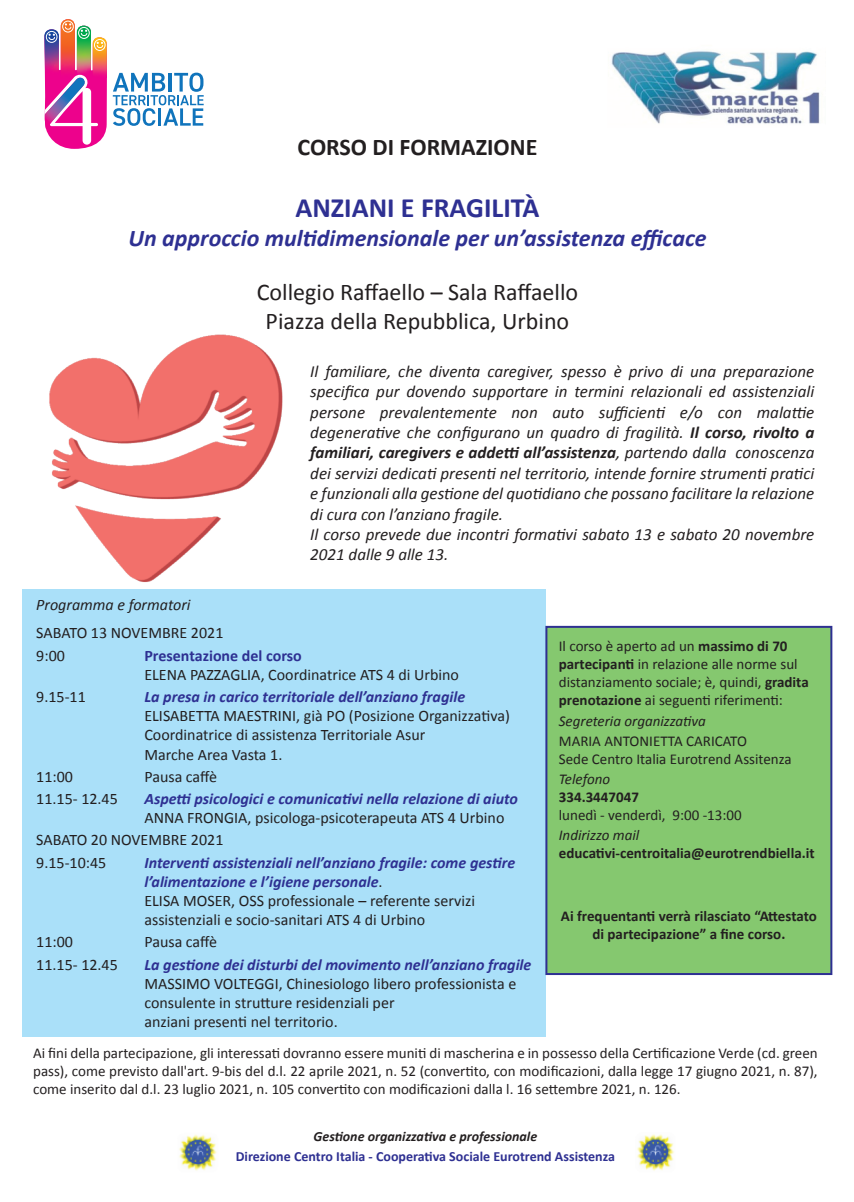
<style>
.page{position:relative;width:854px;height:1202px;background:#fff}
.page>*{position:absolute;margin:0;border:0;box-sizing:border-box;transform-origin:0 0}
.t1{font:700 28px "Calibri";color:#2e3092}
.t2{font:24px/28.8px "Calibri";color:#231f20;text-align:center}
.t3{font:italic 700 24px "Calibri";color:#2e3092}
.t4{font:700 24px "Calibri";color:#231f20}
.t5{font:italic 17px/20.4px "Calibri";color:#231f20}
.t6{font:16px/19.2px "Calibri";color:#231f20}
.t7{font:italic 700 16px/19.2px "Calibri";color:#2e3092}
.t8{font:700 16px "Calibri";color:#2e3092}
.t9{font:italic 16px "Calibri";color:#231f20}
.t10{font:15px/18px "Calibri";color:#231f20}
.t11{font:700 15px/18px "Calibri";color:#231f20;text-align:center}
.t12{font:italic 15px "Calibri";color:#231f20}
.t13{font:700 14px "Calibri";color:#2e3092}
.t14{font:italic 700 14px "Calibri";color:#231f20}
.s1{font-weight:700}
.s2{font-weight:400;font-style:normal;color:#231f20}
</style>
<div class="page">
<img style="left:49px;top:334px;width:234px;height:248px">
<img style="left:611px;top:51px;width:209px;height:73px">
<img style="left:179px;top:1134px;width:38px;height:37px">
<img style="left:637px;top:1134px;width:37px;height:37px">
<div style="left:23px;top:589px;width:523px;height:448px;background:#aae0f9"></div>
<div style="left:545px;top:626px;width:287px;height:349px;background:#85c86f;border:2px solid #2e3092"></div>
<svg style="left:113px;top:73px;width:91px;height:53px"></svg>
<img style="left:44px;top:19px;width:63px;height:130px">
<h2 class="t4" style="left:297px;top:132px;width:241px">CORSO DI FORMAZIONE</h2>
<h1 class="t1" style="left:295px;top:191px;width:245px">ANZIANI E FRAGILITÀ</h1>
<h2 class="t3" style="left:128px;top:223px;width:579px">Un approccio multidimensionale per un’assistenza efficace</h2>
<h2 class="t2" style="left:257px;top:276px;width:323px">Collegio Raffaello – Sala Raffaello<br>Piazza della Repubblica, Urbino</h2>
<p class="t5" style="left:310px;top:360px;width:505px">Il familiare, che diventa caregiver, spesso è privo di una preparazione specifica pur dovendo supportare in termini relazionali ed assistenziali persone prevalentemente non auto sufficienti e/o con malattie degenerative che configurano un quadro di fragilità. <span class="s1">Il corso, rivolto a familiari, caregivers e addetti all’assistenza</span>, partendo dalla conoscenza dei servizi dedicati presenti nel territorio, intende fornire strumenti pratici e funzionali alla gestione del quotidiano che possano facilitare la relazione di cura con l’anziano fragile.<br>Il corso prevede due incontri formativi sabato 13 e sabato 20 novembre 2021 dalle 9 alle 13.</p>
<p class="t9" style="left:36px;top:595px;width:156px">Programma e formatori</p>
<p class="t6" style="left:36px;top:621px;width:188px;line-height:22.2px">SABATO 13 NOVEMBRE 2021<br>9:00</p>
<p class="t8" style="left:144px;top:645px;width:159px">Presentazione del corso</p>
<p class="t6" style="left:144px;top:664px;width:316px">ELENA PAZZAGLIA, Coordinatrice ATS 4 di Urbino</p>
<p class="t6" style="left:36px;top:686px;width:51px">9.15-11</p>
<p class="t7" style="left:144px;top:686px;width:322px">La presa in carico territoriale dell’anziano fragile</p>
<p class="t6" style="left:144px;top:705px;width:367px">ELISABETTA MAESTRINI, già PO (Posizione Organizzativa)<br>Coordinatrice di assistenza Territoriale Asur<br>Marche Area Vasta 1.</p>
<p class="t6" style="left:36px;top:766px;width:38px">11:00</p>
<p class="t6" style="left:144px;top:766px;width:74px">Pausa caffè</p>
<p class="t6" style="left:36px;top:788px;width:83px">11.15- 12.45</p>
<p class="t7" style="left:144px;top:788px;width:375px">Aspetti psicologici e comunicativi nella relazione di aiuto</p>
<p class="t6" style="left:36px;top:806px;width:469px;line-height:22.2px;text-indent:108px">ANNA FRONGIA, psicologa-psicoterapeuta ATS 4 Urbino<br>SABATO 20 NOVEMBRE 2021<br>9.15-10:45</p>
<p class="t7" style="left:144px;top:852px;width:372px">Interventi assistenziali nell’anziano fragile: come gestire l’alimentazione e l’igiene personale<span class="s2">.<br>ELISA MOSER, OSS professionale – referente servizi assistenziali e socio-sanitari ATS 4 di Urbino</span></p>
<p class="t6" style="left:36px;top:932px;width:38px">11:00</p>
<p class="t6" style="left:144px;top:932px;width:74px">Pausa caffè</p>
<p class="t6" style="left:36px;top:954px;width:83px">11.15- 12.45</p>
<p class="t7" style="left:144px;top:954px;width:388px">La gestione dei disturbi del movimento nell’anziano fragile</p>
<p class="t6" style="left:144px;top:973px;width:373px">MASSIMO VOLTEGGI, Chinesiologo libero professionista e consulente in strutture residenziali per<br>anziani presenti nel territorio.</p>
<p class="t10" style="left:558px;top:636px;width:251px">Il corso è aperto ad un <span class="s1">massimo di 70 partecipanti</span> in relazione alle norme sul distanziamento sociale; è, quindi, <span class="s1">gradita prenotazione</span> ai seguenti riferimenti:</p>
<p class="t12" style="left:558px;top:712px;width:149px">Segreteria organizzativa</p>
<p class="t10" style="left:558px;top:731px;width:234px">MARIA ANTONIETTA CARICATO<br>Sede Centro Italia Eurotrend Assitenza</p>
<p class="t12" style="left:558px;top:770px;width:53px">Telefono</p>
<p class="t11" style="left:558px;top:787px;width:82px">334.3447047</p>
<p class="t10" style="left:558px;top:805px;width:184px">lunedì - venderdì, 9:00 -13:00</p>
<p class="t12" style="left:558px;top:826px;width:82px">Indirizzo mail</p>
<p class="t11" style="left:558px;top:843px;width:257px">educativi-centroitalia@eurotrendbiella.it</p>
<p class="t11" style="left:560px;top:906px;width:257px">Ai frequentanti verrà rilasciato “Attestato di partecipazione” a fine corso.</p>
<p class="t10" style="left:33px;top:1044px;width:785px;text-align:justify">Ai fini della partecipazione, gli interessati dovranno essere muniti di mascherina e in possesso della Certificazione Verde (cd. green pass), come previsto dall'art. 9-bis del d.l. 22 aprile 2021, n. 52 (convertito, con modificazioni, dalla legge 17 giugno 2021, n. 87), come inserito dal d.l. 23 luglio 2021, n. 105 convertito con modificazioni dalla l. 16 settembre 2021, n. 126.</p>
<p class="t14" style="left:313px;top:1128px;width:225px">Gestione organizzativa e professionale</p>
<p class="t13" style="left:236px;top:1147px;width:381px">Direzione Centro Italia - Cooperativa Sociale Eurotrend Assistenza</p>
</div>
